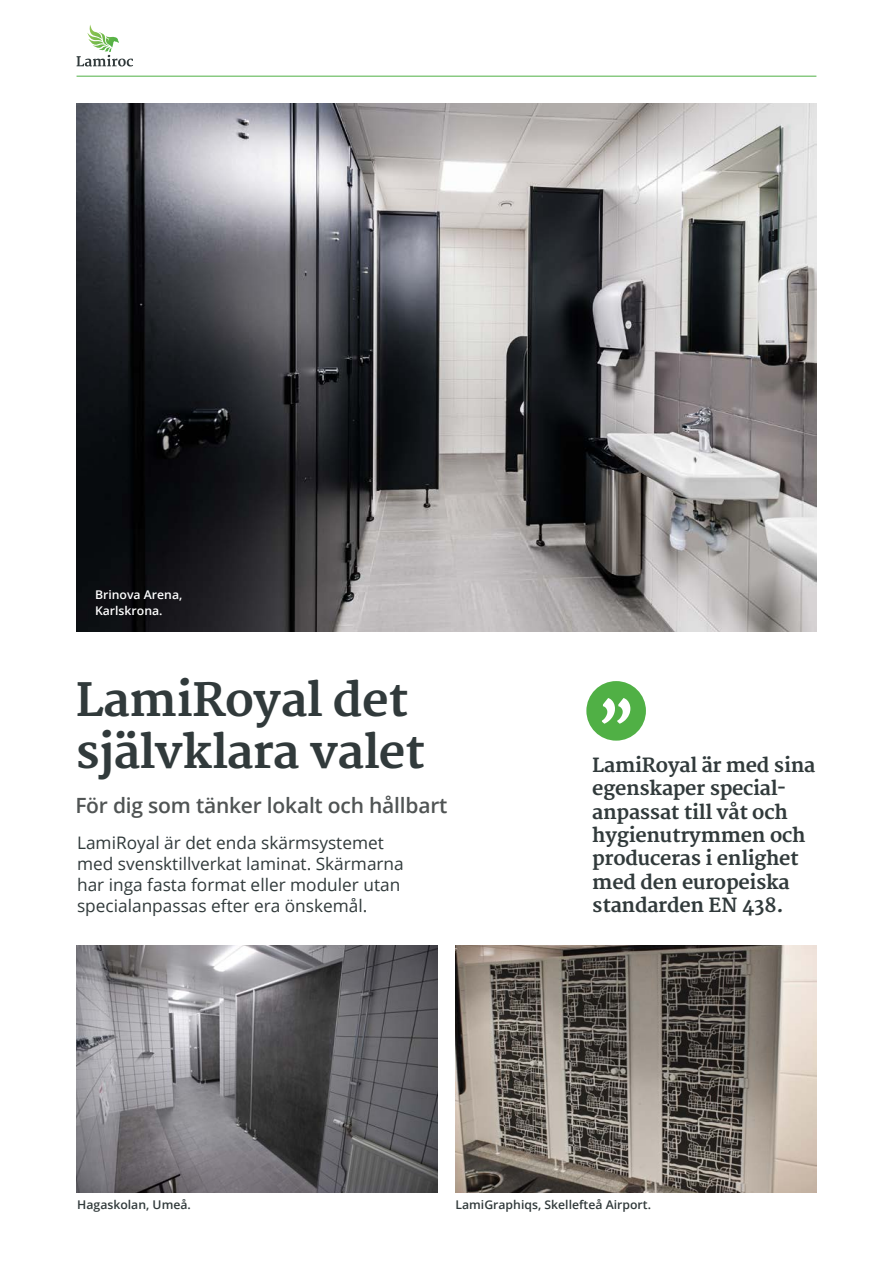
<style>
.page{position:relative;width:893px;height:1263px;background:#fff}
.page>*{position:absolute;margin:0;border:0;box-sizing:border-box;transform-origin:0 0}
.t1{font:700 45.9px/52.1px "Merriweather";letter-spacing:-.01em;color:#313a3b}
.t2{font:600 21px "Open Sans";letter-spacing:-.01em;color:#505454}
.t3{font:700 19.5px/23.4px "Merriweather";letter-spacing:-.01em;color:#313a3b}
.t4{font:17.25px/21px "Open Sans";color:#313a3b}
.t5{font:600 12px "Open Sans";color:#313a3b}
.t6{font:600 12px/16.5px "Open Sans";color:#fff}
</style>
<div class="page">
<div style="left:586px;top:681px;width:60px;height:60px;background:#50b045;border-radius:50%"></div>
<hr style="left:77px;top:76px;width:739px;height:1px;background:#50b045">
<svg style="left:77px;top:25px;width:56px;height:41px"></svg>
<svg style="left:602px;top:698px;width:28px;height:26px"></svg>
<img style="left:77px;top:104px;width:739px;height:528px">
<img style="left:77px;top:945px;width:360px;height:248px">
<img style="left:455px;top:945px;width:361px;height:248px">
<p class="t6" style="left:95px;top:586px;width:89px">Brinova Arena,<br>Karlskrona.</p>
<h1 class="t1" style="left:76px;top:674px;width:351px">LamiRoyal det självklara valet</h1>
<p class="t2" style="left:75px;top:791px;width:374px">För dig som tänker lokalt och hållbart</p>
<p class="t4" style="left:77px;top:832px;width:328px">LamiRoyal är det enda skärmsystemet med svensktillverkat laminat. Skärmarna har inga fasta format eller moduler utan specialanpassas efter era önskemål.</p>
<p class="t3" style="left:592px;top:753px;width:224px">LamiRoyal är med sina egenskaper special&shy;anpassat till våt och hygienutrymmen och produceras i enlighet med den europeiska standarden EN 438.</p>
<p class="t5" style="left:77px;top:1196px;width:115px">Hagaskolan, Umeå.</p>
<p class="t5" style="left:455px;top:1196px;width:197px">LamiGraphiqs, Skellefteå Airport.</p>
</div>
